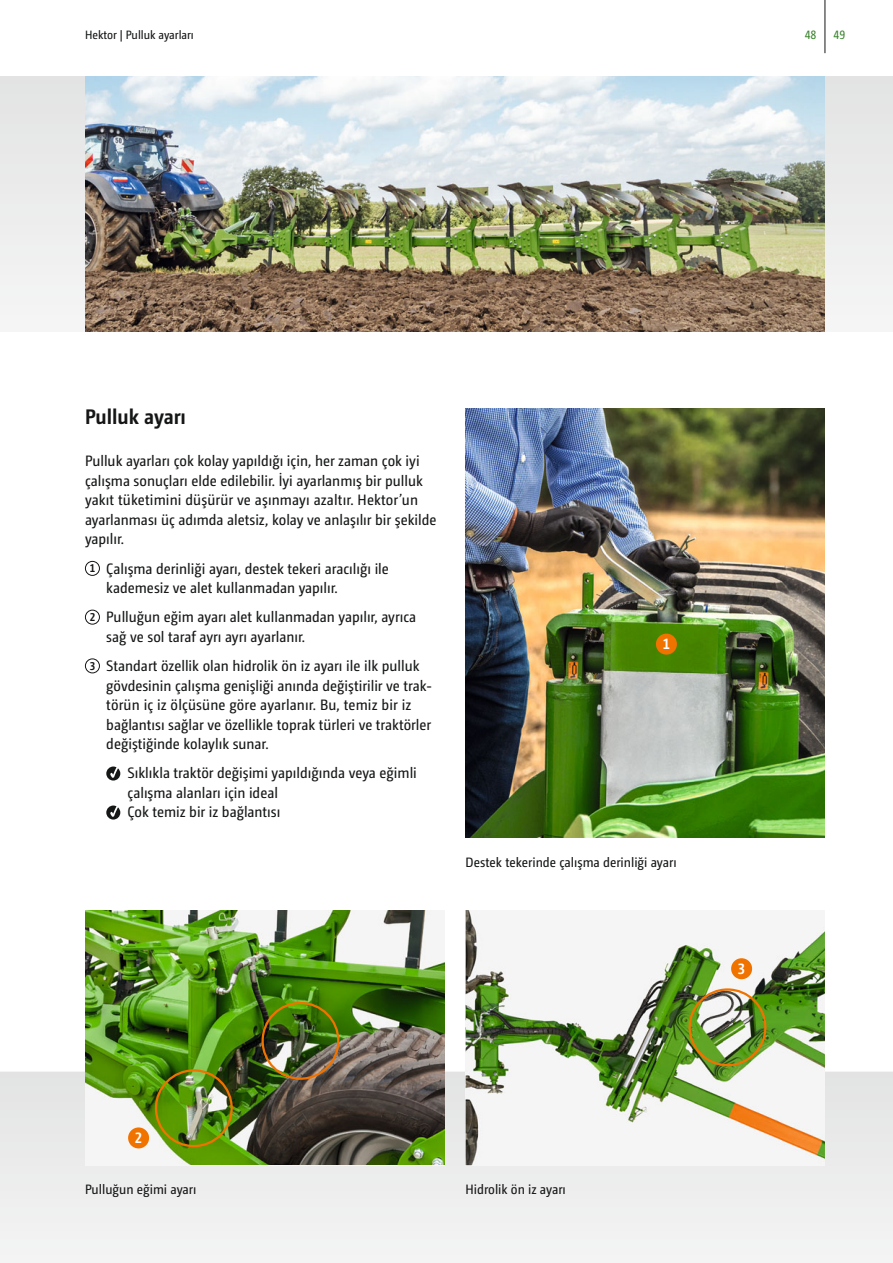
<style>
.page{position:relative;width:893px;height:1263px;background:#fff}
.page>*{position:absolute;margin:0;border:0;box-sizing:border-box;transform-origin:0 0}
.t1{font:700 21px "Camingo Dos Pro S Cd";color:#151616}
.t2{font:15px/19.5px "Camingo Dos Pro S Cd";color:#151616}
.t3{font:700 14.85px "Camingo Dos Pro S Cd";color:#fff}
.t4{font:13.5px "Camingo Dos Pro S Cd";color:#151616}
.t5{font:12px "Camingo Dos Pro S Cd";color:#151616}
.t6{font:12px "Camingo Dos Pro S Cd";color:#38832b}
.s1{font-weight:700;font-size:11.25px}
</style>
<div class="page">
<div style="left:0;top:77px;width:893px;height:255px;background:#eceded"></div>
<svg style="left:0;top:1071px;width:893px;height:192px"></svg>
<img style="left:466px;top:408px;width:359px;height:430px">
<img style="left:85px;top:910px;width:359px;height:255px">
<img style="left:466px;top:910px;width:359px;height:255px">
<div style="left:689px;top:988px;width:77px;height:78px;border:2px solid #f07300;border-radius:50%"></div>
<div style="left:261px;top:1002px;width:78px;height:78px;border:2px solid #f07300;border-radius:50%"></div>
<div style="left:155px;top:1069px;width:78px;height:78px;border:2px solid #f07300;border-radius:50%"></div>
<img style="left:85px;top:77px;width:740px;height:255px">
<div style="left:731px;top:958px;width:21px;height:21px;background:#f07300;border-radius:50%"></div>
<div style="left:128px;top:1127px;width:21px;height:21px;background:#f07300;border-radius:50%"></div>
<div style="left:656px;top:634px;width:21px;height:21px;background:#f07300;border-radius:50%"></div>
<hr style="left:825px;top:0;width:1px;height:53px;background:#151616">
<div style="left:85px;top:561px;width:15px;height:15px;border:1px solid #151616;border-radius:50%"></div>
<div style="left:85px;top:610px;width:15px;height:14px;border:1px solid #151616;border-radius:50%"></div>
<div style="left:85px;top:658px;width:15px;height:15px;border:1px solid #151616;border-radius:50%"></div>
<svg style="left:106px;top:766px;width:14px;height:14px"></svg>
<svg style="left:106px;top:805px;width:14px;height:14px"></svg>
<p class="t5" style="left:85px;top:30px;width:110px">Hektor | Pulluk ayarları</p>
<p class="t6" style="left:805px;top:30px;width:13px">48</p>
<p class="t6" style="left:833px;top:30px;width:13px">49</p>
<h1 class="t1" style="left:85px;top:408px;width:102px">Pulluk ayarı</h1>
<p class="t2" style="left:85px;top:452px;width:353px">Pulluk ayarları çok kolay yapıldığı için, her zaman çok iyi çalışma sonuçları elde edilebilir. İyi ayarlanmış bir pulluk yakıt tüketimini düşürür ve aşınmayı azaltır. Hektor’un ayarlanması üç adımda aletsiz, kolay ve anlaşılır bir şekilde yapılır.</p>
<p class="t2" style="left:106px;top:560px;width:284px;text-indent:-17px"><span class="s1">1</span> Çalışma derinliği ayarı, destek tekeri aracılığı ile kademesiz ve alet kullanmadan yapılır.</p>
<p class="t2" style="left:106px;top:608px;width:311px;text-indent:-17px"><span class="s1">2</span> Pulluğun eğim ayarı alet kullanmadan yapılır, ayrıca sağ ve sol taraf ayrı ayrı ayarlanır.</p>
<p class="t2" style="left:106px;top:657px;width:328px;text-indent:-17px"><span class="s1">3</span> Standart özellik olan hidrolik ön iz ayarı ile ilk pulluk gövdesinin çalışma genişliği anında değiştirilir ve trak&shy;törün iç iz ölçüsüne göre ayarlanır. Bu, temiz bir iz bağlantısı sağlar ve özellikle toprak türleri ve traktörler değiştiğinde kolaylık sunar.</p>
<p class="t2" style="left:128px;top:764px;width:291px">Sıklıkla traktör değişimi yapıldığında veya eğimli çalışma alanları için ideal<br>Çok temiz bir iz bağlantısı</p>
<p class="t3" style="left:663px;top:638px;width:9px">1</p>
<p class="t4" style="left:466px;top:857px;width:212px">Destek tekerinde çalışma derinliği ayarı</p>
<p class="t3" style="left:738px;top:963px;width:9px">3</p>
<p class="t3" style="left:135px;top:1132px;width:9px">2</p>
<p class="t4" style="left:85px;top:1184px;width:113px">Pulluğun eğimi ayarı</p>
<p class="t4" style="left:466px;top:1184px;width:102px">Hidrolik ön iz ayarı</p>
</div>
